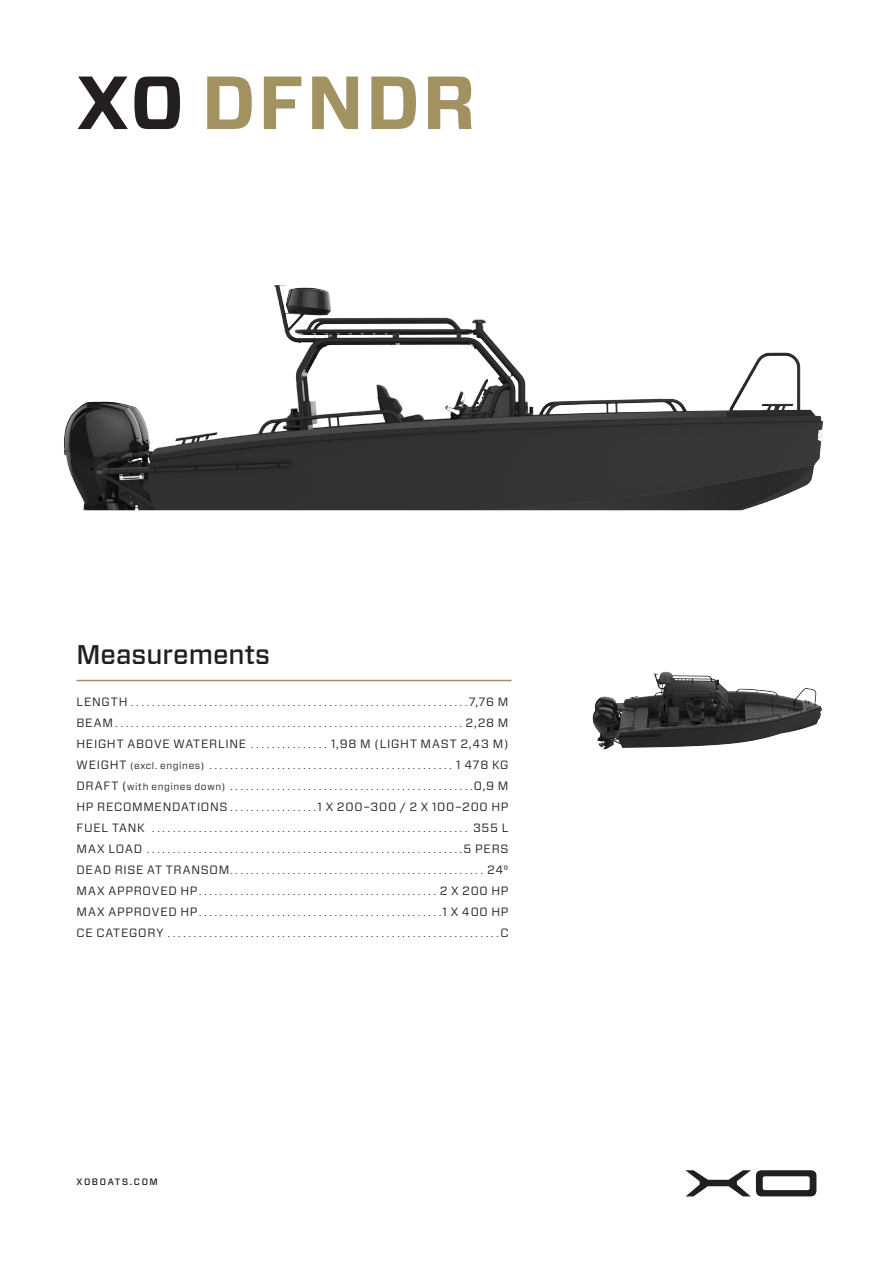
<style>
.page{position:relative;width:893px;height:1263px;background:#fff}
.page>*{position:absolute;margin:0;border:0;box-sizing:border-box;transform-origin:0 0}
._01_Boat{font:700 75px "Forza";letter-spacing:.035em;color:#a29161}
._02_Headline__Front{font:500 27px "Forza";color:#231f20}
._02_Tech{font:12px "Forza";letter-spacing:.06em;color:#231f20}
._02_Tech-2{font:9.75px/21px "Forza";letter-spacing:.065em;color:#231f20;text-align:justify}
.t1{font:500 9.3px "Forza";letter-spacing:.17em;color:#231f20}
.s1{color:#231f20}
.s2{font-size:12px}
.s3{font-size:9.75px}
</style>
<div class="page">
<img style="left:63px;top:285px;width:760px;height:226px">
<img style="left:592px;top:671px;width:230px;height:79px">
<svg style="left:685px;top:1170px;width:131px;height:26px"></svg>
<hr style="left:77px;top:680px;width:434px;height:1px;background:#a29161">
<p class="_01_Boat" style="left:77px;top:53px;width:401px"><span class="s1">XO</span> DFNDR</p>
<p class="_02_Headline__Front" style="left:77px;top:636px;width:195px">Measurements</p>
<p class="_02_Tech-2" style="left:77px;top:692px;width:434px"><span class="s2">LENGTH</span> . . . . . . . . . . . . . . . . . . . . . . . . . . . . . . . . . . . . . . . . . . . . . . . . . . . . . . . . . . . . . . . . <span class="s2">7,76 M</span></p>
<p class="_02_Tech-2" style="left:77px;top:713px;width:434px"><span class="s2">BEAM</span> . . . . . . . . . . . . . . . . . . . . . . . . . . . . . . . . . . . . . . . . . . . . . . . . . . . . . . . . . . . . . . . . . . . <span class="s2">2,28 M</span></p>
<p class="_02_Tech" style="left:77px;top:735px;width:434px">HEIGHT ABOVE WATERLINE <span class="s3">. . . . . . . . . . . . . . .</span> 1,98 M (LIGHT MAST 2,43 M)</p>
<p class="_02_Tech-2" style="left:77px;top:755px;width:434px"><span class="s2">WEIGHT</span> (excl. engines) . . . . . . . . . . . . . . . . . . . . . . . . . . . . . . . . . . . . . . . . . . . . . . . <span class="s2">1 478 KG</span></p>
<p class="_02_Tech-2" style="left:77px;top:776px;width:434px"><span class="s2">DRAFT (</span>with engines down) . . . . . . . . . . . . . . . . . . . . . . . . . . . . . . . . . . . . . . . . . . . . . . <span class="s2">0,9 M</span></p>
<p class="_02_Tech" style="left:77px;top:798px;width:434px">HP RECOMMENDATIONS <span class="s3">. . . . . . . . . . . . . . . . .</span>1 X 200–300 / 2 X 100–200 HP</p>
<p class="_02_Tech-2" style="left:77px;top:818px;width:434px"><span class="s2">FUEL TANK</span> . . . . . . . . . . . . . . . . . . . . . . . . . . . . . . . . . . . . . . . . . . . . . . . . . . . . . . . . . . . . . <span class="s2">355 L</span></p>
<p class="_02_Tech-2" style="left:77px;top:839px;width:434px"><span class="s2">MAX LOAD</span> . . . . . . . . . . . . . . . . . . . . . . . . . . . . . . . . . . . . . . . . . . . . . . . . . . . . . . . . . . . . <span class="s2">5 PERS</span></p>
<p class="_02_Tech-2" style="left:77px;top:860px;width:434px"><span class="s2">DEAD RISE AT TRANSOM</span> . . . . . . . . . . . . . . . . . . . . . . . . . . . . . . . . . . . . . . . . . . . . . . . . . <span class="s2">24° MAX APPROVED HP</span> . . . . . . . . . . . . . . . . . . . . . . . . . . . . . . . . . . . . . . . . . . . . . . <span class="s2">2 X 200 HP MAX APPROVED HP</span> . . . . . . . . . . . . . . . . . . . . . . . . . . . . . . . . . . . . . . . . . . . . . . <span class="s2">1 X 400 HP</span></p>
<p class="_02_Tech-2" style="left:77px;top:923px;width:433px"><span class="s2">CE CATEGORY</span> . . . . . . . . . . . . . . . . . . . . . . . . . . . . . . . . . . . . . . . . . . . . . . . . . . . . . . . . . . . . . . . <span class="s2">C</span></p>
<p class="t1" style="left:77px;top:1175px;width:83px">XOBOATS.COM</p>
</div>
